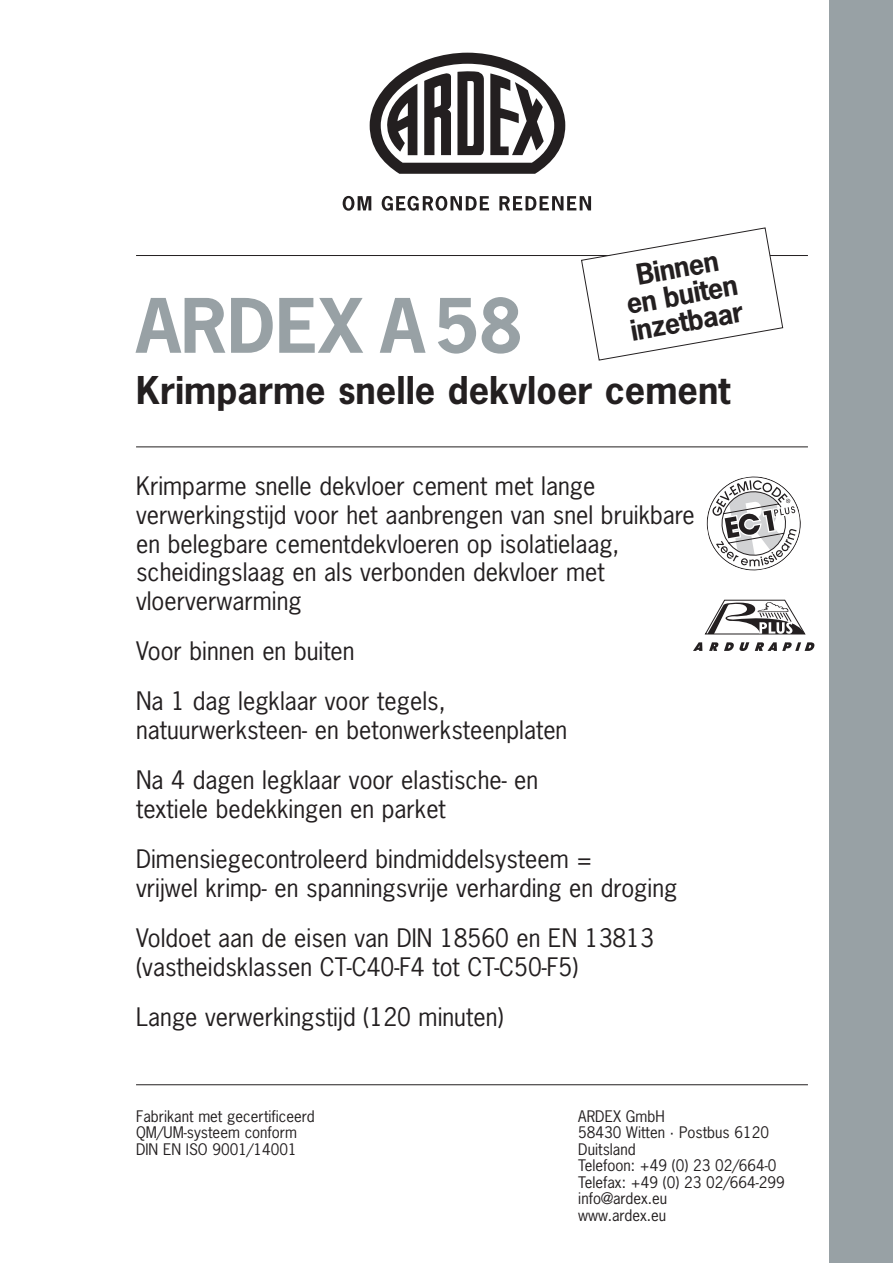
<style>
.page{position:relative;width:893px;height:1263px;background:#fff}
.page>*{position:absolute;margin:0;border:0;box-sizing:border-box;transform-origin:0 0}
.t1{font:700 70.5px "News Gothic Std";color:#98a1a5}
.t2{font:700 36px "News Gothic Std";color:#231f20}
.t3{font:700 27px/27px "News Gothic Std";color:#231f20;text-align:center}
.t4{font:24px/50.1px "News Gothic Std";color:#231f20}
.t5{font:15px/16.5px "News Gothic Std";color:#231f20}
</style>
<div class="page">
<hr style="left:136px;top:1084px;width:672px;height:1px;background:#231f20">
<hr style="left:136px;top:255px;width:672px;height:1px;background:#231f20">
<hr style="left:136px;top:446px;width:672px;height:1px;background:#231f20">
<div style="left:829px;top:0;width:64px;height:1263px;background:#98a1a5"></div>
<svg style="left:706px;top:476px;width:95px;height:95px"></svg>
<svg style="left:755px;top:642px;width:60px;height:9px"></svg>
<svg style="left:693px;top:642px;width:9px;height:9px"></svg>
<svg style="left:709px;top:642px;width:40px;height:9px"></svg>
<svg style="left:704px;top:600px;width:102px;height:35px"></svg>
<svg style="left:581px;top:227px;width:202px;height:134px"></svg>
<svg style="left:370px;top:53px;width:195px;height:121px"></svg>
<svg style="left:343px;top:196px;width:28px;height:15px"></svg>
<svg style="left:382px;top:196px;width:107px;height:15px"></svg>
<svg style="left:499px;top:196px;width:92px;height:14px"></svg>
<p class="t3" style="left:619px;top:264px;width:116px;rotate:-10deg">Binnen en buiten inzetbaar</p>
<h1 class="t1" style="left:136px;top:279px;width:388px">ARDEX A58</h1>
<h2 class="t2" style="left:136px;top:367px;width:596px">Krimparme snelle dekvloer cement</h2>
<p class="t4" style="left:136px;top:471px;width:560px;line-height:28.8px">Krimparme snelle dekvloer cement met lange verwerkingstijd voor het aanbrengen van snel bruikbare en belegbare cementdekvloeren op isolatielaag, scheidingslaag en als verbonden dekvloer met vloerverwarming</p>
<p class="t4" style="left:136px;top:626px;width:311px">Voor binnen en buiten<br>Na 1 dag legklaar voor tegels,</p>
<p class="t4" style="left:136px;top:705px;width:433px">natuurwerksteen- en betonwerksteenplaten<br>Na 4 dagen legklaar voor elastische- en</p>
<p class="t4" style="left:136px;top:784px;width:458px">textiele bedekkingen en parket<br>Dimensiegecontroleerd bindmiddelsysteem =</p>
<p class="t4" style="left:136px;top:862px;width:543px">vrijwel krimp- en spanningsvrije verharding en droging<br>Voldoet aan de eisen van DIN 18560 en EN 13813</p>
<p class="t4" style="left:136px;top:941px;width:444px">(vastheidsklassen CT-C40-F4 tot CT-C50-F5)<br>Lange verwerkingstijd (120 minuten)</p>
<p class="t5" style="left:136px;top:1107px;width:180px">Fabrikant met gecertificeerd<br>QM/UM-systeem conform<br>DIN EN ISO 9001/14001</p>
<p class="t5" style="left:578px;top:1107px;width:208px">ARDEX GmbH<br>58430 Witten · Postbus 6120<br>Duitsland<br>Telefoon: +49 (0) 23 02/664-0<br>Telefax: +49 (0) 23 02/664-299 info@ardex.eu<br>www.ardex.eu</p>
</div>
